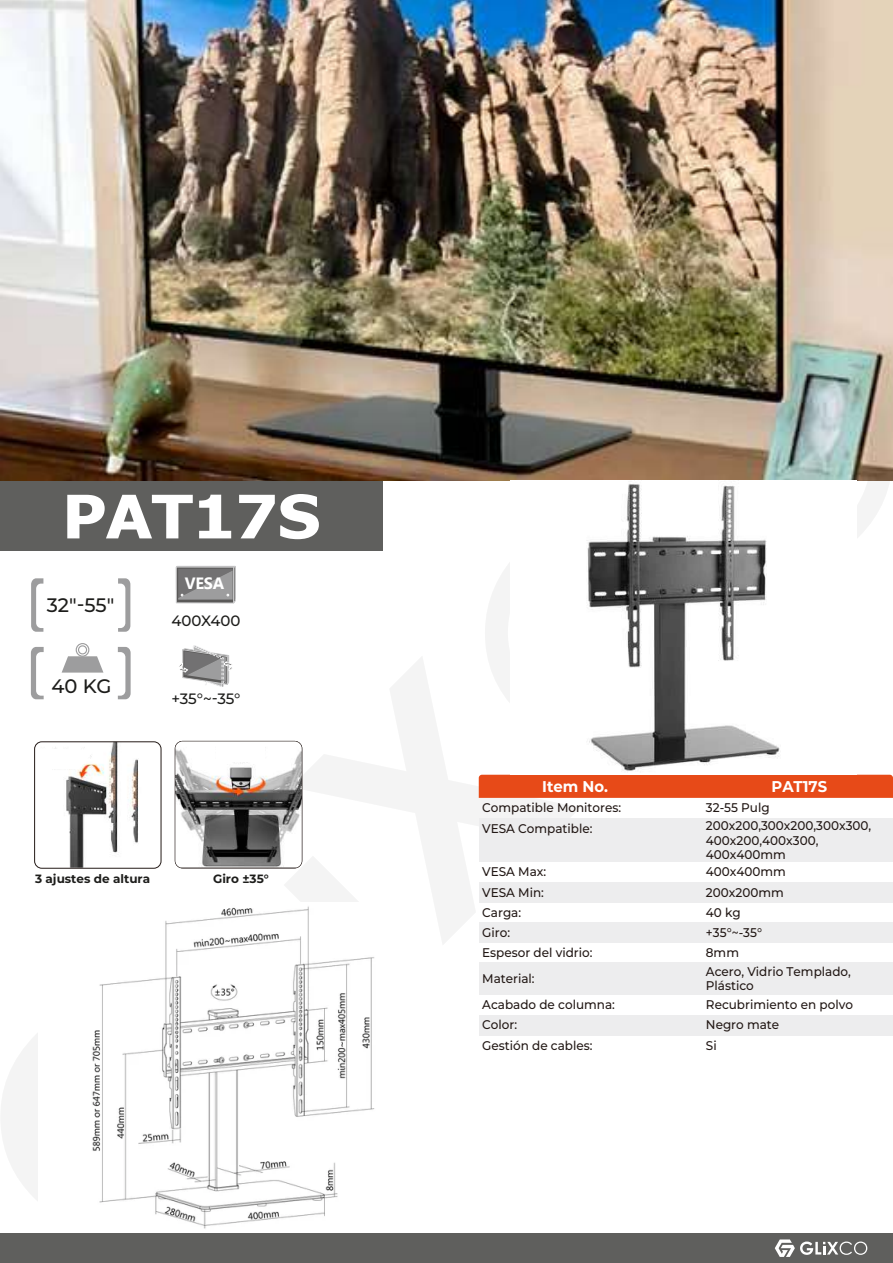
<style>
.page{position:relative;width:893px;height:1263px;background:#fff}
.page>*{position:absolute;margin:0;border:0;box-sizing:border-box;transform-origin:0 0}
.t1{font:700 60px "Tahoma";color:#fff;scale:1.11 1}
.t2{font:700 51.45px "Tahoma";color:#fff}
.t3{font:500 19.5px "Montserrat";letter-spacing:-.005em;color:#1d1d1b}
.t4{font:700 16.35px "Leelawadee UI";color:#fff}
.t5{font:700 15.6px "Montserrat";color:#fff;scale:.95 1}
.t6{font:500 15px "Montserrat";letter-spacing:-.005em;color:#1d1d1b}
.t7{font:500 12.6px/20.1px "Montserrat";color:#231916;scale:.95 1}
.t8{font:700 12px "Montserrat";color:#1d1d1b}
</style>
<div class="page">
<svg style="left:1px;top:1033px;width:37px;height:168px;fill:#f4f4f4"></svg>
<svg style="left:291px;top:657px;width:290px;height:287px"></svg>
<svg style="left:484px;top:563px;width:26px;height:188px"></svg>
<svg style="left:857px;top:481px;width:32px;height:57px;fill:#f4f4f4"></svg>
<img style="left:0;top:0;width:893px;height:481px">
<div style="left:479px;top:922px;width:414px;height:20px;background:#ededee"></div>
<div style="left:479px;top:962px;width:414px;height:33px;background:#ededee"></div>
<div style="left:479px;top:882px;width:414px;height:20px;background:#ededee"></div>
<div style="left:479px;top:819px;width:414px;height:43px;background:#ededee"></div>
<div style="left:479px;top:775px;width:414px;height:23px;background:#e74a18"></div>
<div style="left:479px;top:1015px;width:414px;height:20px;background:#ededee"></div>
<div style="left:0;top:481px;width:382px;height:70px;background:#5f5f5d"></div>
<svg style="left:79px;top:810px;width:344px;height:92px"></svg>
<img style="left:35px;top:742px;width:126px;height:126px">
<div style="left:34px;top:741px;width:127px;height:127px;border:1px solid #241a17;border-radius:7px"></div>
<img style="left:175px;top:741px;width:127px;height:126px">
<div style="left:76px;top:643px;width:13px;height:14px;border:1px solid #9d9d9e;border-radius:50%"></div>
<div style="left:78px;top:645px;width:9px;height:9px;border:1px solid #9d9d9e;border-radius:50%"></div>
<svg style="left:62px;top:656px;width:41px;height:17px"></svg>
<svg style="left:118px;top:578px;width:12px;height:54px"></svg>
<svg style="left:31px;top:578px;width:12px;height:54px"></svg>
<svg style="left:118px;top:647px;width:13px;height:52px"></svg>
<svg style="left:31px;top:647px;width:13px;height:52px"></svg>
<svg style="left:179px;top:645px;width:53px;height:42px"></svg>
<svg style="left:176px;top:566px;width:59px;height:37px"></svg>
<div style="left:0;top:1233px;width:893px;height:30px;background:#5f5f5d"></div>
<svg style="left:775px;top:1239px;width:92px;height:18px"></svg>
<img style="left:510px;top:484px;width:270px;height:291px">
<svg style="left:39px;top:748px;width:56px;height:21px"></svg>
<img style="left:92px;top:902px;width:336px;height:327px">
<div style="left:216px;top:743px;width:49px;height:18px;background:#fff"></div>
<h1 class="t1" style="left:62px;top:474px;width:234px">PAT17S</h1>
<h2 class="t2" style="left:32px;top:480px;width:150px">F80W</h2>
<h3 class="t3" style="left:47px;top:591px;width:69px">32"-55"</h3>
<h3 class="t3" style="left:52px;top:672px;width:61px">40 KG</h3>
<p class="t4" style="left:185px;top:571px;width:41px">VESA</p>
<p class="t6" style="left:172px;top:610px;width:70px">400X400</p>
<p class="t6" style="left:171px;top:688px;width:71px">+35°~-35°</p>
<p class="t8" style="left:35px;top:870px;width:117px">3 ajustes de altura</p>
<p class="t8" style="left:213px;top:870px;width:57px">Giro ±35°</p>
<p class="t5" style="left:542px;top:775px;width:71px">Item No.</p>
<p class="t5" style="left:771px;top:775px;width:60px">PAT17S</p>
<p class="t7" style="left:482px;top:797px;width:148px">Compatible Monitores:</p>
<p class="t7" style="left:482px;top:818px;width:118px">VESA Compatible:</p>
<p class="t7" style="left:482px;top:861px;width:69px">VESA Max:<br>VESA Min:</p>
<p class="t7" style="left:482px;top:901px;width:43px">Carga:</p>
<p class="t7" style="left:482px;top:942px;width:118px">Espesor del vidrio:</p>
<p class="t7" style="left:482px;top:922px;width:31px">Giro:</p>
<p class="t7" style="left:482px;top:968px;width:57px">Material:</p>
<p class="t7" style="left:706px;top:797px;width:69px">32-55 Pulg</p>
<p class="t7" style="left:706px;top:818px;width:176px;line-height:14.4px">200x200,300x200,300x300,<br>400x200,400x300,<br>400x400mm</p>
<p class="t7" style="left:706px;top:861px;width:86px">400x400mm<br>200x200mm</p>
<p class="t7" style="left:706px;top:901px;width:61px">40 kg +35°~-35°</p>
<p class="t7" style="left:706px;top:942px;width:154px;line-height:19px">8mm<br>Acero, Vidrio Templado,</p>
<p class="t7" style="left:706px;top:975px;width:52px">Plástico</p>
<p class="t7" style="left:706px;top:994px;width:156px">Recubrimiento en polvo<br>Negro mate</p>
<p class="t7" style="left:482px;top:994px;width:141px">Acabado de columna:</p>
<p class="t7" style="left:482px;top:1034px;width:118px">Gestión de cables:</p>
<p class="t7" style="left:706px;top:1034px;width:13px">Si</p>
<p class="t7" style="left:482px;top:1014px;width:38px">Color:</p>
</div>
